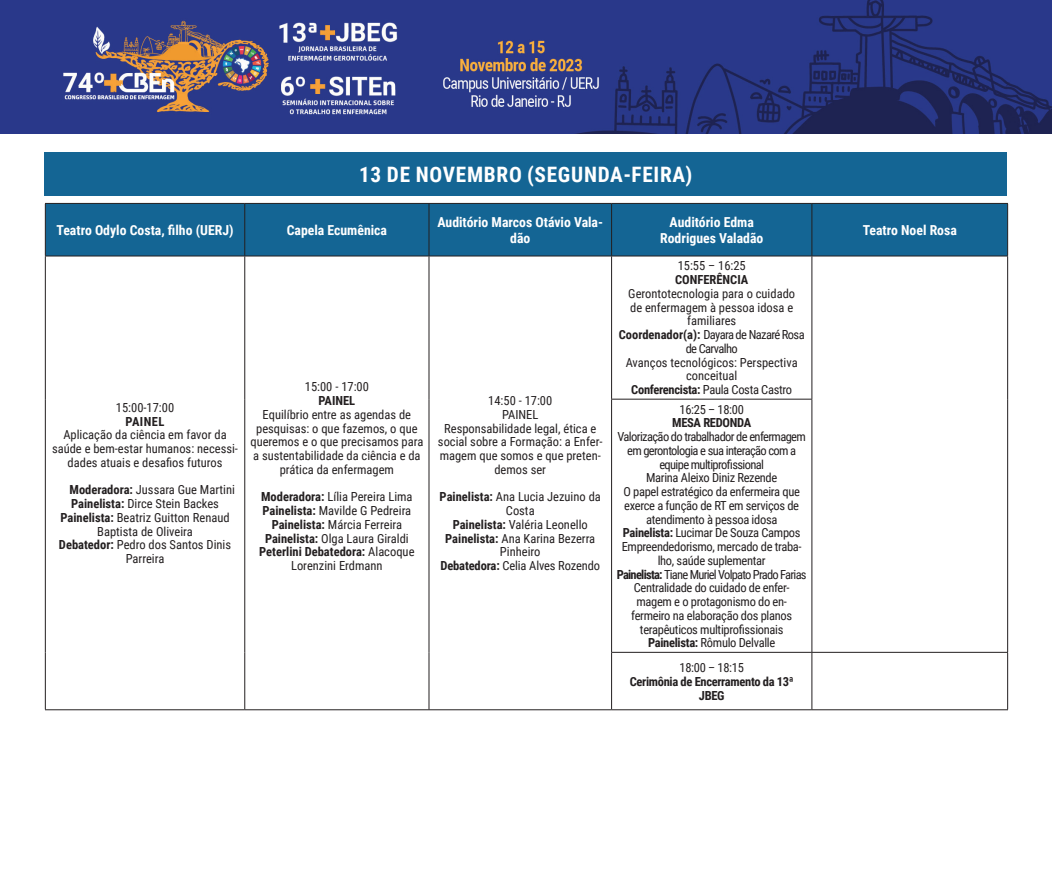
<style>
.page{position:relative;width:1053px;height:886px;background:#fff}
.page>*{position:absolute;margin:0;border:0;box-sizing:border-box;transform-origin:0 0}
.t1{font:700 21.25px "Roboto Condensed";letter-spacing:.035em;color:#fff}
.t2{font:700 13.75px/16.5px "Roboto Condensed";color:#fff;text-align:center}
.t3{font:12.5px/13.8px "Roboto Condensed";color:#231f20;text-align:center}
.t4{font:12.5px/13.8px "Roboto Condensed";letter-spacing:-.025em;color:#231f20;text-align:center}
.t5{font:700 12.5px/13.8px "Roboto Condensed";letter-spacing:-.025em;color:#231f20;text-align:center}
.t6{font:700 12.5px "Roboto Condensed";color:#231f20}
.s1{font-weight:700}
</style>
<div class="page">
<img style="left:0;top:0;width:1051px;height:134px">
<div style="left:46px;top:204px;width:961px;height:52px;background:#146594"></div>
<hr style="left:45px;top:203px;width:200px;height:1px;background:#231f20">
<hr style="left:45px;top:204px;width:1px;height:52px;background:#231f20">
<hr style="left:245px;top:203px;width:184px;height:1px;background:#231f20">
<hr style="left:244px;top:204px;width:1px;height:52px;background:#231f20">
<hr style="left:429px;top:203px;width:182px;height:1px;background:#231f20">
<hr style="left:428px;top:204px;width:1px;height:52px;background:#231f20">
<hr style="left:611px;top:203px;width:200px;height:1px;background:#231f20">
<hr style="left:611px;top:204px;width:1px;height:52px;background:#231f20">
<hr style="left:811px;top:203px;width:196px;height:1px;background:#231f20">
<hr style="left:811px;top:204px;width:1px;height:52px;background:#231f20">
<hr style="left:1007px;top:204px;width:1px;height:52px;background:#231f20">
<hr style="left:45px;top:256px;width:200px;height:1px;background:#231f20">
<hr style="left:45px;top:256px;width:1px;height:143px;background:#231f20">
<hr style="left:245px;top:256px;width:184px;height:1px;background:#231f20">
<hr style="left:244px;top:256px;width:1px;height:143px;background:#231f20">
<hr style="left:429px;top:256px;width:182px;height:1px;background:#231f20">
<hr style="left:428px;top:256px;width:1px;height:143px;background:#231f20">
<hr style="left:611px;top:256px;width:200px;height:1px;background:#231f20">
<hr style="left:611px;top:256px;width:1px;height:143px;background:#231f20">
<hr style="left:811px;top:256px;width:196px;height:1px;background:#231f20">
<hr style="left:811px;top:256px;width:1px;height:143px;background:#231f20">
<hr style="left:1007px;top:256px;width:1px;height:143px;background:#231f20">
<hr style="left:45px;top:399px;width:1px;height:253px;background:#231f20">
<hr style="left:244px;top:399px;width:1px;height:253px;background:#231f20">
<hr style="left:428px;top:399px;width:1px;height:253px;background:#231f20">
<hr style="left:611px;top:399px;width:201px;height:1px;background:#231f20">
<hr style="left:611px;top:399px;width:1px;height:253px;background:#231f20">
<hr style="left:811px;top:399px;width:1px;height:253px;background:#231f20">
<hr style="left:1007px;top:399px;width:1px;height:253px;background:#231f20">
<hr style="left:45px;top:652px;width:1px;height:57px;background:#231f20">
<hr style="left:244px;top:652px;width:1px;height:57px;background:#231f20">
<hr style="left:428px;top:652px;width:1px;height:57px;background:#231f20">
<hr style="left:611px;top:652px;width:200px;height:1px;background:#231f20">
<hr style="left:611px;top:653px;width:1px;height:56px;background:#231f20">
<hr style="left:811px;top:652px;width:196px;height:1px;background:#231f20">
<hr style="left:811px;top:653px;width:1px;height:56px;background:#231f20">
<hr style="left:1007px;top:653px;width:1px;height:56px;background:#231f20">
<hr style="left:45px;top:709px;width:200px;height:1px;background:#231f20">
<hr style="left:245px;top:709px;width:184px;height:1px;background:#231f20">
<hr style="left:429px;top:709px;width:182px;height:1px;background:#231f20">
<hr style="left:611px;top:709px;width:200px;height:1px;background:#231f20">
<hr style="left:811px;top:709px;width:196px;height:1px;background:#231f20">
<div style="left:44px;top:152px;width:962px;height:44px;background:#146594"></div>
<h1 class="t1" style="left:359px;top:159px;width:335px">13 DE NOVEMBRO (SEGUNDA-FEIRA)</h1>
<p class="t2" style="left:56px;top:221px;width:178px">Teatro Odylo Costa, filho (UERJ)</p>
<p class="t2" style="left:287px;top:221px;width:102px">Capela Ecumênica</p>
<p class="t2" style="left:437px;top:213px;width:167px">Auditório Marcos Otávio Vala&shy;dão</p>
<p class="t2" style="left:660px;top:213px;width:105px">Auditório Edma<br>Rodrigues Valadão</p>
<p class="t2" style="left:862px;top:221px;width:96px">Teatro Noel Rosa</p>
<p class="t3" style="left:116px;top:400px;width:60px">15:00-17:00</p>
<p class="t5" style="left:126px;top:414px;width:40px">PAINEL</p>
<p class="t3" style="left:52px;top:428px;width:187px">Aplicação da ciência em favor da saúde e bem-estar humanos: necessi&shy;dades atuais e desafios futuros</p>
<p class="t3" style="left:69px;top:483px;width:167px"><span class="s1">Moderadora:</span> Jussara Gue Martini</p>
<p class="t3" style="left:71px;top:496px;width:149px"><span class="s1">Painelista:</span> Dirce Stein Backes</p>
<p class="t3" style="left:60px;top:510px;width:171px"><span class="s1">Painelista:</span> Beatriz Guitton Renaud</p>
<p class="t3" style="left:97px;top:524px;width:97px">Baptista de Oliveira</p>
<p class="t3" style="left:59px;top:538px;width:174px"><span class="s1">Debatedor:</span> Pedro dos Santos Dinis</p>
<p class="t3" style="left:126px;top:551px;width:40px">Parreira</p>
<p class="t3" style="left:305px;top:379px;width:66px">15:00 - 17:00</p>
<p class="t5" style="left:318px;top:393px;width:38px">PAINEL</p>
<p class="t3" style="left:250px;top:407px;width:174px">Equilíbrio entre as agendas de pesquisas: o que fazemos, o que queremos e o que precisamos para a sustentabilidade da ciência e da prática da enfermagem</p>
<p class="t3" style="left:259px;top:489px;width:157px"><span class="s1">Moderadora:</span> Lília Pereira Lima<br><span class="s1">Painelista:</span> Mavilde G Pedreira<br><span class="s1">Painelista:</span> Márcia Ferreira<br><span class="s1">Painelista:</span> Olga Laura Giraldi<br><span class="s1">Peterlini Debatedora:</span> Alacoque<br>Lorenzini Erdmann</p>
<p class="t3" style="left:438px;top:393px;width:166px">14:50 - 17:00<br>PAINEL<br>Responsabilidade legal, ética e social sobre a Formação: a Enfer&shy;magem que somos e que preten&shy;demos ser</p>
<p class="t3" style="left:439px;top:489px;width:163px"><span class="s1">Painelista:</span> Ana Lucia Jezuino da<br>Costa<br><span class="s1">Painelista:</span> Valéria Leonello<br><span class="s1">Painelista:</span> Ana Karina Bezerra<br>Pinheiro<br><span class="s1">Debatedora:</span> Celia Alves Rozendo</p>
<p class="t3" style="left:677px;top:259px;width:70px">15:55 – 16:25</p>
<p class="t6" style="left:675px;top:271px;width:75px">CONFERÊNCIA</p>
<p class="t3" style="left:618px;top:286px;width:187px">Gerontotecnologia para o cuidado<br>de enfermagem à pessoa idosa e familiares<br><span class="s1">Coordenador(a):</span> Dayara de Nazaré Rosa de Carvalho<br>Avanços tecnológicos: Perspectiva conceitual<br><span class="s1">Conferencista:</span> Paula Costa Castro</p>
<p class="t3" style="left:679px;top:402px;width:66px">16:25 – 18:00</p>
<p class="t5" style="left:672px;top:415px;width:80px">MESA REDONDA</p>
<p class="t4" style="left:616px;top:429px;width:191px">Valorização do trabalhador de enfermagem em gerontologia e sua interação com a equipe multiprofissional<br>Marina Aleixo Diniz Rezende<br>O papel estratégico da enfermeira que exerce a função de RT em serviços de atendimento à pessoa idosa<br><span class="s1">Painelista:</span> Lucimar De Souza Campos Empreendedorismo, mercado de traba&shy;lho, saúde suplementar<br><span class="s1">Painelista:</span> Tiane Muriel Volpato Prado Farias Centralidade do cuidado de enfer&shy;magem e o protagonismo do en&shy;fermeiro na elaboração dos planos terapêuticos multiprofissionais <span class="s1">Painelista:</span> Rômulo Delvalle</p>
<p class="t3" style="left:679px;top:660px;width:66px">18:00 – 18:15</p>
<p class="t5" style="left:629px;top:674px;width:166px">Cerimônia de Encerramento da 13ª<br>JBEG</p>
</div>
